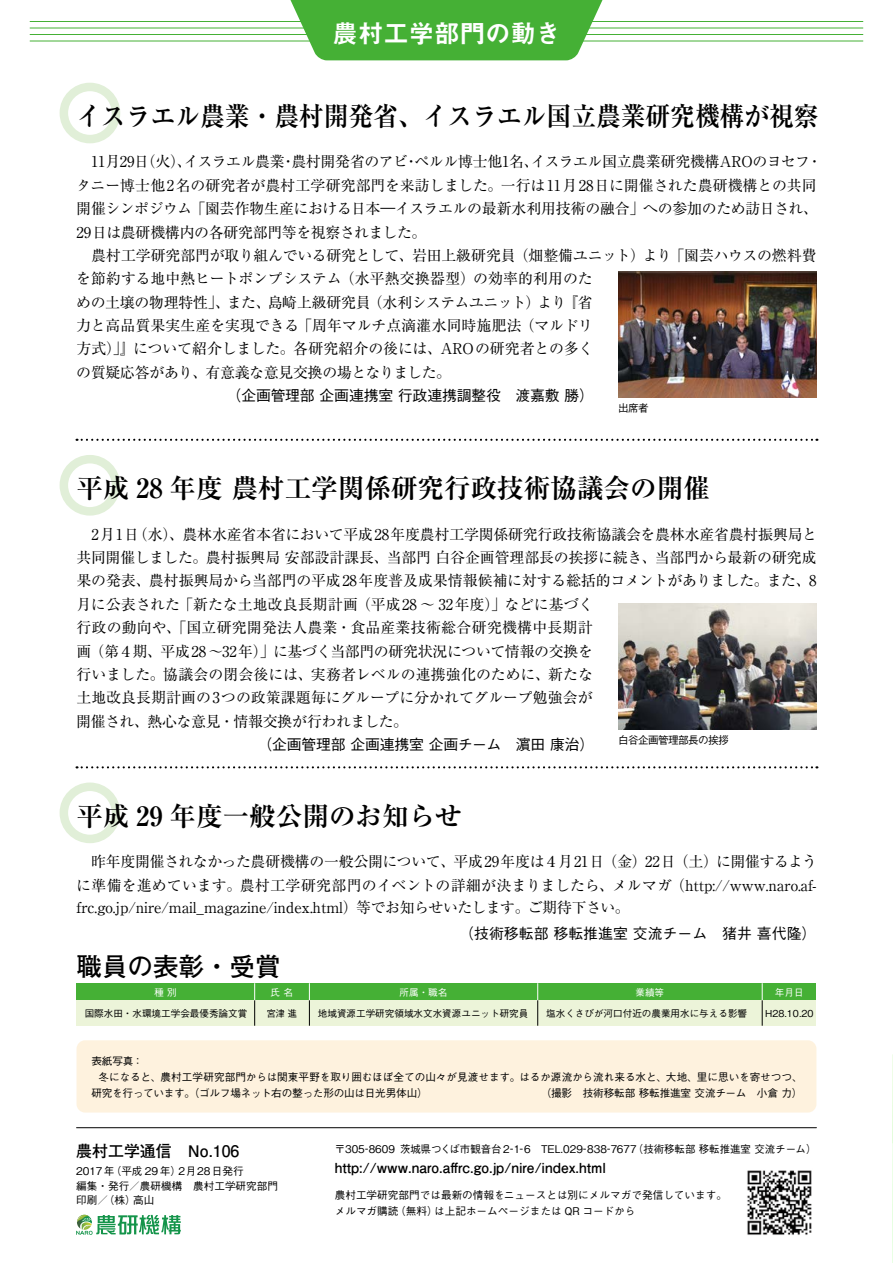
<style>
.page{position:relative;width:893px;height:1263px;background:#fff}
.page>*{position:absolute;margin:0;border:0;box-sizing:border-box;transform-origin:0 0}
.t1{font:700 26.55px "Ryumin Pro";color:#000}
.t2{font:700 26.55px "Ryumin Pro";color:#000;scale:.93 1}
.t3{font:25.5px "Midashi Go Pro MB31";letter-spacing:-.005em;color:#fff}
.t4{font:700 25.5px "Futo Go B101 Pro";color:#000}
.t5{font:700 15.9px "Futo Go B101 Pro";color:#000}
.t6{font:14.85px/23.4px "Ryumin Pro";letter-spacing:-.01em;color:#000}
.t7{font:500 14.85px "Gothic BBB Pro";letter-spacing:-.01em;color:#000}
.t8{font:14.85px "Ryumin Pro";letter-spacing:.01em;color:#000}
.t9{font:14.85px "Ryumin Pro";letter-spacing:-.035em;color:#000}
.t10{font:700 13.8px "Futo Go B101 Pro";color:#000}
.t11{font:500 10.65px/15.6px "Gothic BBB Pro";color:#000}
.t12{font:500 10.65px "Gothic BBB Pro";letter-spacing:-.02em;color:#000}
.t13{font:500 10.65px "Gothic BBB Pro";letter-spacing:-.06em;color:#000}
.t14{font:500 10.65px "Gothic BBB Pro";letter-spacing:.03em;color:#000}
.t15{font:500 9.6px "Gothic BBB Pro";color:#000}
.t16{font:500 9.6px "Gothic BBB Pro";color:#fff}
.t17{font:500 9.6px "Gothic BBB Pro";color:#000;scale:.95 1}
</style>
<div class="page">
<div style="left:77px;top:1040px;width:739px;height:72px;background:#fef2de;border-radius:9px"></div>
<svg style="left:892px;top:1054px;width:1px;height:209px"></svg>
<div style="left:77px;top:983px;width:739px;height:17px;background:#45b035"></div>
<div style="left:77px;top:1000px;width:739px;height:26px;background:#ecf4d9"></div>
<svg style="left:309px;top:983px;width:1px;height:43px"></svg>
<svg style="left:254px;top:983px;width:1px;height:43px"></svg>
<svg style="left:762px;top:983px;width:1px;height:43px"></svg>
<svg style="left:537px;top:983px;width:1px;height:43px"></svg>
<img style="left:747px;top:1170px;width:65px;height:65px">
<img style="left:618px;top:271px;width:198px;height:126px">
<img style="left:618px;top:604px;width:198px;height:126px">
<div style="left:60px;top:83px;width:60px;height:60px;border:9px solid #e1efd8;border-radius:50%"></div>
<svg style="left:76px;top:1215px;width:105px;height:20px"></svg>
<svg style="left:77px;top:439px;width:740px;height:2px"></svg>
<hr style="left:77px;top:1127px;width:739px;height:1px;background:#000">
<div style="left:60px;top:455px;width:60px;height:61px;border:9px solid #e1efd8;border-radius:50%"></div>
<svg style="left:77px;top:766px;width:740px;height:2px"></svg>
<div style="left:60px;top:782px;width:60px;height:61px;border:9px solid #e1efd8;border-radius:50%"></div>
<svg style="left:286px;top:0;width:321px;height:60px;background:#59b84b"></svg>
<hr style="left:30px;top:21px;width:833px;height:1px;background:#45b035">
<hr style="left:30px;top:28px;width:833px;height:1px;background:#45b035">
<hr style="left:30px;top:34px;width:833px;height:1px;background:#45b035">
<hr style="left:30px;top:41px;width:833px;height:1px;background:#45b035">
<h2 class="t3" style="left:333px;top:13px;width:230px">農村工学部門の動き</h2>
<h1 class="t2" style="left:77px;top:95px;width:799px">イスラエル農業・農村開発省、イスラエル国立農業研究機構が視察</h1>
<p class="t6" style="left:807px;top:149px;width:16px">・</p>
<p class="t6" style="left:77px;top:149px;width:117px">　11月29 （日火）、</p>
<p class="t6" style="left:76px;top:173px;width:742px">タニー博士他2名の研究者が農村工学研究部門を来訪しました。一行は11月28日に開催された農研機構との共同</p>
<p class="t6" style="left:76px;top:196px;width:743px">開催シンポジウム「園芸作物生産における日本―イスラエルの最新水利用技術の融合」への参加のため訪日され、</p>
<p class="t6" style="left:76px;top:219px;width:351px">29日は農研機構内の各研究部門等を視察されました。</p>
<p class="t6" style="left:77px;top:243px;width:742px">　農村工学研究部門が取り組んでいる研究として、岩田上級研究員（畑整備ユニット）より「園芸ハウスの燃料費</p>
<p class="t6" style="left:76px;top:266px;width:518px">を節約する地中熱ヒートポンプシステム（水平熱交換器型）の効率的利用のた</p>
<p class="t6" style="left:563px;top:289px;width:31px">『省</p>
<p class="t6" style="left:184px;top:149px;width:628px">イスラエル農業農村開発省のアビペルル博士他名1 イスラエル国立農業研究機構AROのヨセフ</p>
<p class="t6" style="left:281px;top:149px;width:16px">・</p>
<p class="t6" style="left:404px;top:149px;width:16px">・</p>
<p class="t6" style="left:524px;top:149px;width:16px">、</p>
<p class="t9" style="left:368px;top:290px;width:174px">（水利システムユニット）</p>
<p class="t6" style="left:268px;top:289px;width:104px">島崎上級研究員</p>
<p class="t6" style="left:76px;top:289px;width:518px">めの土壌の物理特性」、<br>力と高品質果実生産を実現できる「周年マルチ点滴灌水同時施肥法（マルドリ方式）」』について紹介しました。各研究紹介の後には、AROの研究者との多くの質疑応答があり、有意義な意見交換の場となりました。</p>
<p class="t7" style="left:227px;top:384px;width:369px">（企画管理部企画連携室行政連携調整役　渡嘉敷勝(</p>
<p class="t6" style="left:227px;top:289px;width:45px">また、</p>
<p class="t6" style="left:537px;top:289px;width:30px">より</p>
<p class="t11" style="left:618px;top:399px;width:32px">出席者</p>
<h1 class="t1" style="left:77px;top:467px;width:635px">平成 28 年度農村工学関係研究行政技術協議会の開催</h1>
<p class="t6" style="left:76px;top:521px;width:742px">　月2 （日1 水）、農林水産省本省において平成28年度農村工学関係研究行政技術協議会を農林水産省農村振興局と共同開催しました。農村振興局安部設計課長、当部門白谷企画管理部長の挨拶に続き、当部門から最新の研究成果の発表、農村振興局から当部門の平成28年度普及成果情報候補に対する総括的コメントがありました。また、8月に公表された「新たな土地改良長期計画（平成28 ～ 32 年度）」などに基づく<br>行政の動向や、「国立研究開発法人農業・食品産業技術総合研究機構中長期計<br>画（第４期、平成28 ～32年）」に基づく当部門の研究状況について情報の交換を<br>行いました。協議会の閉会後には、実務者レベルの連携強化のために、新たな<br>土地改良長期計画の3つの政策課題毎にグループに分かれてグループ勉強会が<br>開催され、熱心な意見・情報交換が行われました。</p>
<p class="t7" style="left:257px;top:733px;width:338px">（企画管理部企画連携室企画チーム　濵田康治(</p>
<p class="t13" style="left:618px;top:732px;width:112px">白谷企画管理部長の挨拶</p>
<h1 class="t1" style="left:77px;top:794px;width:387px">平成 29 年度一般公開のお知らせ</h1>
<p class="t6" style="left:77px;top:849px;width:742px">　昨年度開催されなかった農研機構の一般公開について、平成29年度は４月21日（金）22日（土）に開催するよう</p>
<p class="t6" style="left:76px;top:894px;width:555px">frc.go j p. /nire/mail_magazine/index.html）等でお知らせいたします。ご期待下さい。</p>
<p class="t8" style="left:76px;top:873px;width:742px">に準備を進めています。農村工学研究部門のイベントの詳細が決まりましたら、メルマガ（http://www.naro.af-</p>
<p class="t7" style="left:474px;top:921px;width:344px">技術移転部移転推進室交流チーム　猪井喜代隆(</p>
<h2 class="t4" style="left:77px;top:946px;width:206px">職員の表彰・受賞</h2>
<p class="t16" style="left:154px;top:984px;width:24px">種別</p>
<p class="t15" style="left:85px;top:1006px;width:164px">国際水田・水環境工学会最優秀論文賞</p>
<p class="t16" style="left:271px;top:984px;width:24px">氏名</p>
<p class="t17" style="left:267px;top:1006px;width:33px">宮津進</p>
<p class="t16" style="left:400px;top:984px;width:49px">所属・職名</p>
<p class="t15" style="left:318px;top:1006px;width:212px">地域資源工学研究領域水文水資源ユニット研究員</p>
<p class="t16" style="left:635px;top:984px;width:30px">業績等</p>
<p class="t15" style="left:546px;top:1006px;width:202px">塩水くさびが河口付近の農業用水に与える影響</p>
<p class="t16" style="left:775px;top:984px;width:30px">年月日</p>
<p class="t15" style="left:765px;top:1006px;width:50px">H28.10.20</p>
<p class="t11" style="left:91px;top:1051px;width:53px">表紙写真：</p>
<p class="t11" style="left:99px;top:1067px;width:705px">冬になると、農村工学研究部門からは関東平野を取り囲むほぼ全ての山々が見渡せます。はるか源流から流れ来る水と、大地、里に思いを寄せつつ、</p>
<p class="t11" style="left:493px;top:1084px;width:311px">　　　　　（撮影　技術移転部移転推進室交流チーム　小倉力(</p>
<p class="t12" style="left:91px;top:1084px;width:338px">研究を行っています。（ゴルフ場ネット右の整った形の山は日光男体山）</p>
<p class="t5" style="left:76px;top:1138px;width:165px">農村工学通信　No.106</p>
<p class="t11" style="left:111px;top:1161px;width:72px">（平成 29 年）</p>
<p class="t11" style="left:76px;top:1161px;width:40px">2017年</p>
<p class="t11" style="left:76px;top:1176px;width:203px">編集・発行／農研機構　農村工学研究部門</p>
<p class="t11" style="left:133px;top:1191px;width:23px">高山</p>
<p class="t14" style="left:179px;top:1162px;width:67px">2月28日発行</p>
<p class="t11" style="left:104px;top:1191px;width:33px">（株）</p>
<p class="t11" style="left:76px;top:1191px;width:33px">印刷／</p>
<p class="t11" style="left:633px;top:1140px;width:185px">（技術移転部移転推進室交流チーム(</p>
<p class="t11" style="left:400px;top:1140px;width:238px">茨城県つくば市観音台 2-1-6　TEL.029-838-7677</p>
<p class="t11" style="left:335px;top:1140px;width:62px">〒305-8609</p>
<p class="t10" style="left:335px;top:1157px;width:273px">http://www.naro.affrc.go j p. /nire/index.html</p>
<p class="t11" style="left:434px;top:1186px;width:294px;text-indent:-99px">農村工学研究部門では最新の情報をニュースとは別にメルマガで発信しています。は上記ホームページまたは QR コードから</p>
<p class="t11" style="left:395px;top:1202px;width:44px">（無料）</p>
<p class="t11" style="left:335px;top:1202px;width:65px">メルマガ購読</p>
</div>
